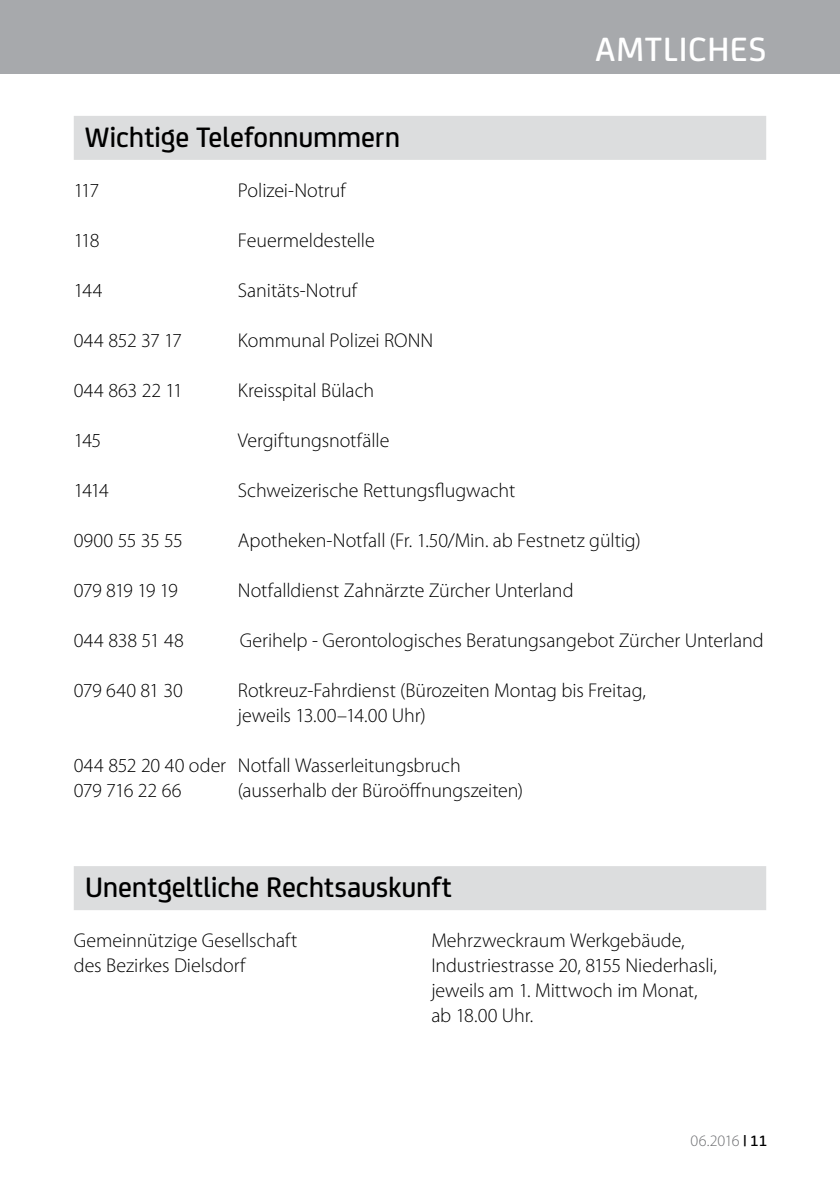
<style>
.page{position:relative;width:840px;height:1191px;background:#fff}
.page>*{position:absolute;margin:0;border:0;box-sizing:border-box;transform-origin:0 0}
.t1{font:500 36px "FS Joey";color:#fff}
.t2{font:500 30px "FS Joey";letter-spacing:-.005em;color:#000}
.t3{font:300 20px/25px "Myriad Pro";letter-spacing:-.005em;color:#000}
.t4{font:300 20px "Myriad Pro";letter-spacing:-.06em;color:#000}
.t5{font:300 16px "Myriad Pro";letter-spacing:-.025em;color:#6d6e71}
.s1{font-family:"FS Joey";font-weight:500;color:#000}
</style>
<div class="page">
<div style="left:0;top:0;width:839px;height:74px;background:#a7a9ac"></div>
<div style="left:74px;top:116px;width:691px;height:44px;background:#dcddde"></div>
<div style="left:74px;top:866px;width:691px;height:44px;background:#dcddde"></div>
<h1 class="t1" style="left:595px;top:23px;width:20px">amtliches</h1>
<h2 class="t2" style="left:85px;top:115px;width:316px">Wichtige Telefonnummern</h2>
<p class="t3" style="left:74px;top:178px;width:27px">117</p>
<p class="t3" style="left:238px;top:178px;width:110px">Polizei-Notruf</p>
<p class="t3" style="left:74px;top:228px;width:101px">118 F</p>
<p class="t3" style="left:247px;top:228px;width:129px">euermeldestelle</p>
<p class="t3" style="left:74px;top:278px;width:102px">144 S</p>
<p class="t3" style="left:247px;top:278px;width:112px">anitäts-Notruf</p>
<p class="t3" style="left:74px;top:328px;width:110px">044 852 37 17</p>
<p class="t3" style="left:238px;top:328px;width:197px">Kommunal Polizei RONN</p>
<p class="t3" style="left:74px;top:378px;width:111px">044 863 22 11</p>
<p class="t3" style="left:238px;top:378px;width:138px">Kreisspital Bülach</p>
<p class="t3" style="left:74px;top:428px;width:29px">145</p>
<p class="t3" style="left:238px;top:428px;width:153px">Vergiftungsnotfälle</p>
<p class="t3" style="left:74px;top:478px;width:37px">1414</p>
<p class="t3" style="left:238px;top:478px;width:278px">Schweizerische Rettungsflugwacht</p>
<p class="t3" style="left:74px;top:528px;width:144px">0900 55 35 55 A</p>
<p class="t3" style="left:249px;top:528px;width:392px">potheken-Notfall (Fr. 1.50/Min. ab Festnetz gültig)</p>
<p class="t4" style="left:74px;top:578px;width:106px">079 819 19 19</p>
<p class="t3" style="left:238px;top:578px;width:337px">Notfalldienst Zahnärzte Zürcher U nterland</p>
<p class="t3" style="left:74px;top:628px;width:145px">044 838 51 48 G</p>
<p class="t3" style="left:252px;top:628px;width:512px">erihelp - Gerontologisches Beratungsangebot Zürcher U nterland</p>
<p class="t3" style="left:74px;top:678px;width:143px">079 640 81 30 R</p>
<p class="t3" style="left:238px;top:678px;width:409px;text-indent:10px">otkreuz-Fahrdienst (Bürozeiten Montag bis Freitag, jeweils 13.00–14.00 U hr)</p>
<p class="t3" style="left:74px;top:753px;width:388px">044 852 20 40 oder Notfall Wasserleitungsbruch<br>079 716 22 66</p>
<p class="t3" style="left:238px;top:778px;width:287px">(ausserhalb der Büroöffnungszeiten)</p>
<h2 class="t2" style="left:85px;top:865px;width:368px">Unentgeltliche Rechtsauskunft</h2>
<p class="t3" style="left:74px;top:928px;width:225px">Gemeinnützige Gesellschaft</p>
<p class="t3" style="left:431px;top:928px;width:255px">Mehrzweckraum Werkgebäude,</p>
<p class="t3" style="left:74px;top:953px;width:174px">des Bezirkes Dielsdorf</p>
<p class="t3" style="left:431px;top:953px;width:287px">I ndustriestrasse 20, 8155 Niederhasli, jeweils am 1. Mittwoch im Monat, ab 18.00 U hr.</p>
<p class="t5" style="left:690px;top:1131px;width:78px">06.2016 <span class="s1">| 11</span></p>
</div>
